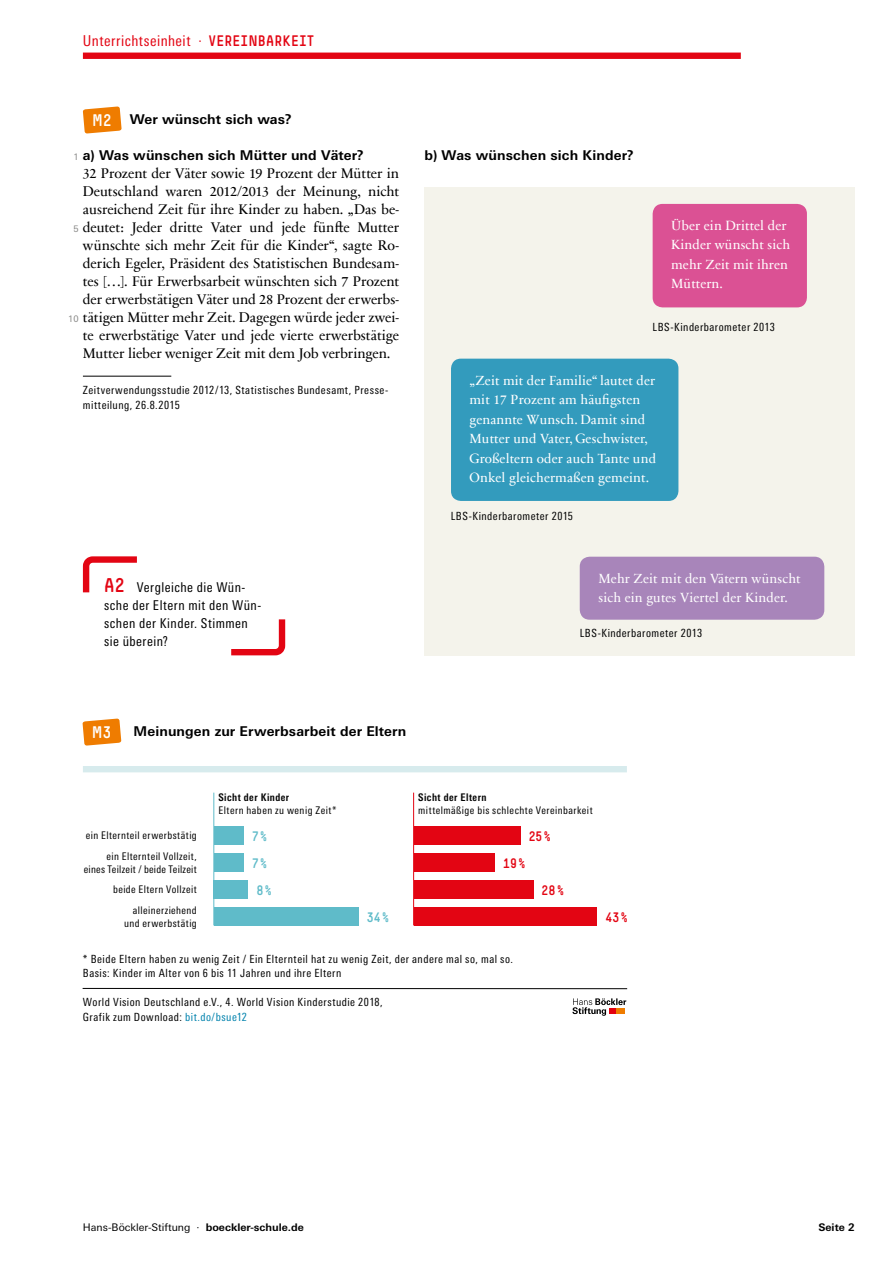
<style>
.page{position:relative;width:893px;height:1263px;background:#fff}
.page>*{position:absolute;margin:0;border:0;box-sizing:border-box;transform-origin:0 0}
.t1{font:16.5px "Simple HBS";color:#fff}
.t2{font:condensed 15px "Univers Next Pro";letter-spacing:.035em;color:#e30513}
.t3{font:14.25px/18px "Sabon Next Com";letter-spacing:-.01em;color:#000;text-align:justify}
.t4{font:13.5px/19.5px "Sabon Next Com";letter-spacing:.01em;color:#fff}
.t5{font:700 13.5px "Univers Next Pro";letter-spacing:.01em;color:#000}
.t6{font:condensed 13.5px/18px "Univers Next Pro";letter-spacing:.035em;color:#000}
.t7{font:13.5px "Simple HBS";letter-spacing:-.005em;color:#e30513}
.t8{font:13.5px/26.8px "Simple HBS";color:#5fbbc9;text-align:center}
.t9{font:condensed 11.25px/15px "Univers Next Pro";letter-spacing:.04em;color:#000}
.t10{font:condensed 10.5px/13.5px "Univers Next Pro";letter-spacing:.04em;color:#000;text-align:right}
.t11{font:10.5px "Univers Next Pro";color:#000}
.t12{font:700 condensed 10.5px "Univers Next Pro";letter-spacing:.045em;color:#000}
.t13{font:700 10.5px "Univers Next Pro";color:#000}
.t14{font:9px "Univers Next Pro";color:#878786}
.s1{font-family:"Simple HBS";font-stretch:normal}
.s2{font-family:"Simple HBS";font-weight:400;font-size:16.5px;color:#fff}
.s3{font-family:"Simple HBS";font-stretch:normal;font-size:19.5px;color:#e30513}
.s4{color:#0082ad}
.s5{font-weight:700}
</style>
<div class="page">
<div style="left:83px;top:53px;width:658px;height:6px;background:#e30513"></div>
<svg style="left:83px;top:106px;width:39px;height:28px"></svg>
<hr style="left:83px;top:376px;width:88px;height:1px;background:#000">
<div style="left:425px;top:187px;width:430px;height:468px;background:#f4f3eb"></div>
<div style="left:653px;top:204px;width:154px;height:103px;background:#db5194;border-radius:10px"></div>
<div style="left:580px;top:557px;width:244px;height:63px;background:#a885ba;border-radius:10px"></div>
<div style="left:451px;top:359px;width:227px;height:142px;background:#339bbd"></div>
<svg style="left:82px;top:556px;width:55px;height:37px"></svg>
<svg style="left:231px;top:619px;width:55px;height:37px"></svg>
<svg style="left:82px;top:718px;width:39px;height:28px"></svg>
<div style="left:83px;top:766px;width:544px;height:6px;background:#d7ebed"></div>
<hr style="left:83px;top:988px;width:544px;height:1px;background:#000">
<svg style="left:572px;top:998px;width:54px;height:18px"></svg>
<div style="left:214px;top:907px;width:144px;height:18px;background:#5fbbc9"></div>
<div style="left:214px;top:853px;width:30px;height:18px;background:#5fbbc9"></div>
<div style="left:214px;top:880px;width:34px;height:18px;background:#5fbbc9"></div>
<div style="left:214px;top:826px;width:30px;height:18px;background:#5fbbc9"></div>
<div style="left:414px;top:826px;width:106px;height:18px;background:#e30513"></div>
<div style="left:414px;top:853px;width:81px;height:18px;background:#e30513"></div>
<div style="left:414px;top:880px;width:119px;height:18px;background:#e30513"></div>
<div style="left:414px;top:907px;width:183px;height:18px;background:#e30513"></div>
<hr style="left:213px;top:793px;width:1px;height:132px;background:#5fbbc9">
<hr style="left:413px;top:793px;width:1px;height:132px;background:#e30513">
<p class="t2" style="left:83px;top:32px;width:232px">Unterrichtseinheit · <span class="s1">VEREINBARKEIT</span></p>
<p class="t5" style="left:92px;top:111px;width:201px"><span class="s2">M2</span> Wer wünscht sich was?</p>
<p class="t5" style="left:83px;top:147px;width:282px">a) Was wünschen sich Mütter und Väter?</p>
<p class="t3" style="left:83px;top:164px;width:318px">32 Prozent der Väter sowie 19 Prozent der Mütter in Deutschland waren 2012/2013 der Meinung, nicht ausreichend Zeit für ihre Kinder zu haben. „Das be&shy;deutet: Jeder dritte Vater und jede fünfte Mutter wünschte sich mehr Zeit für die Kinder“, sagte Ro&shy;derich Egeler, Präsident des Statistischen Bundesam&shy;tes […]. Für Erwerbsarbeit wünschten sich 7 Prozent der erwerbstätigen Väter und 28 Prozent der erwerbs&shy;tätigen Mütter mehr Zeit. Dagegen würde jeder zwei&shy;te erwerbstätige Vater und jede vierte erwerbstätige Mutter lieber weniger Zeit mit dem Job verbringen.</p>
<p class="t9" style="left:83px;top:383px;width:307px">Zeitverwendungsstudie 2012/13, Statistisches Bundesamt, Presse&shy;mitteilung, 26.8.2015</p>
<p class="t14" style="left:73px;top:152px;width:7px">1</p>
<p class="t14" style="left:73px;top:224px;width:7px">5</p>
<p class="t14" style="left:68px;top:314px;width:12px">10</p>
<p class="t6" style="left:104px;top:578px;width:159px"><span class="s3">A2</span> Vergleiche die Wün&shy;sche der Eltern mit den Wün&shy;schen der Kinder. Stimmen sie überein?</p>
<p class="t5" style="left:425px;top:147px;width:211px">b) Was wünschen sich Kinder?</p>
<p class="t4" style="left:671px;top:215px;width:120px">Über ein Drittel der<br>Kinder wünscht sich mehr Zeit mit ihren<br>Müttern.</p>
<p class="t9" style="left:652px;top:320px;width:124px">LBS-Kinderbarometer 2013</p>
<p class="t4" style="left:469px;top:370px;width:188px">„Zeit mit der Familie“ lautet der mit 17 Prozent am häufigsten genannte Wunsch. Damit sind<br>Mutter und Vater, Geschwister,<br>Großeltern oder auch Tante und<br>Onkel gleichermaßen gemeint.</p>
<p class="t9" style="left:451px;top:509px;width:124px">LBS-Kinderbarometer 2015</p>
<p class="t4" style="left:598px;top:568px;width:204px">Mehr Zeit mit den Vätern wünscht sich ein gutes Viertel der Kinder.</p>
<p class="t9" style="left:580px;top:626px;width:124px">LBS-Kinderbarometer 2013</p>
<p class="t1" style="left:92px;top:723px;width:21px">M3</p>
<p class="t5" style="left:134px;top:723px;width:274px">Meinungen zur Erwerbsarbeit der Eltern</p>
<p class="t12" style="left:218px;top:790px;width:72px">Sicht der Kinder</p>
<p class="t10" style="left:218px;top:803px;width:120px">Eltern haben zu wenig Zeit*</p>
<p class="t12" style="left:418px;top:791px;width:70px">Sicht der Eltern</p>
<p class="t10" style="left:418px;top:804px;width:176px">mittelmäßige bis schlechte Vereinbarkeit</p>
<p class="t10" style="left:86px;top:829px;width:112px">ein Elternteil erwerbstätig</p>
<p class="t10" style="left:84px;top:849px;width:115px">ein Elternteil Vollzeit, eines Teilzeit / beide Teilzeit</p>
<p class="t10" style="left:113px;top:879px;width:85px;line-height:20.2px">beide Eltern Vollzeit alleinerziehend</p>
<p class="t10" style="left:124px;top:916px;width:74px">und erwerbstätig</p>
<p class="t8" style="left:252px;top:822px;width:16px">7%</p>
<p class="t7" style="left:529px;top:828px;width:24px">25%</p>
<p class="t7" style="left:503px;top:855px;width:24px">19%</p>
<p class="t7" style="left:542px;top:882px;width:24px">28%</p>
<p class="t8" style="left:252px;top:849px;width:21px">7%<br>8%</p>
<p class="t8" style="left:367px;top:903px;width:24px">34%</p>
<p class="t9" style="left:83px;top:953px;width:432px;line-height:13.5px">* Beide Eltern haben zu wenig Zeit / Ein Elternteil hat zu wenig Zeit, der andere mal so, mal so.<br>Basis: Kinder im Alter von 6 bis 11 Jahren und ihre Eltern</p>
<p class="t9" style="left:83px;top:995px;width:301px">World Vision Deutschland e.V., 4. World Vision Kinderstudie 2018,<br>Grafik zum Download: <span class="s4">bit.do/bsue12</span></p>
<p class="t7" style="left:605px;top:909px;width:24px">43%</p>
<p class="t11" style="left:83px;top:1222px;width:222px">Hans-Böckler-Stiftung · <span class="s5">boeckler-schule.de</span></p>
<p class="t13" style="left:818px;top:1221px;width:38px">Seite 2</p>
</div>
